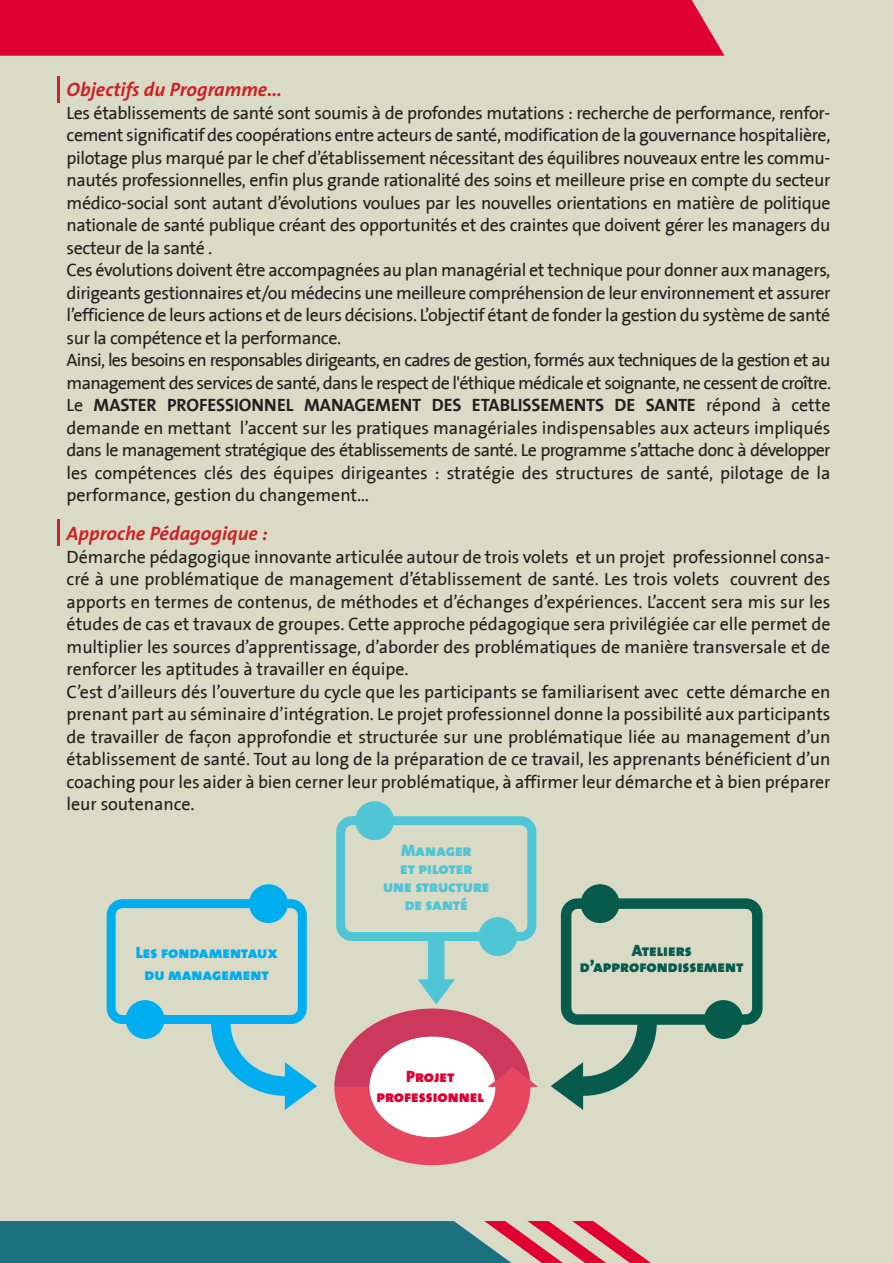
<style>
.page{position:relative;width:893px;height:1263px;background:#dadbc7}
.page>*{position:absolute;margin:0;border:0;box-sizing:border-box;transform-origin:0 0}
.t1{font:italic 700 19.5px "The Sans";color:#cd2226}
.t2{font:18px/22.5px "The Sans B5 Plain";letter-spacing:-.02em;color:#231f20}
.t3{font:700 18px "The Sans B7";letter-spacing:-.005em;color:#231f20}
.t4{font:16.5px/18px "The Sans Black Caps";letter-spacing:-.005em;color:#4fc5d5;text-align:center}
.t5{font:16.5px/21.6px "The Sans Black Caps";letter-spacing:-.005em;color:#00aeef;text-align:center}
.t6{font:16.5px/16px "The Sans Black Caps";letter-spacing:-.005em;color:#065b4c;text-align:center}
.t7{font:16.5px/19.5px "The Sans Black Caps";letter-spacing:-.005em;color:#e00031;text-align:center}
.s1{font-family:"The Sans B5 Plain";font-weight:400}
</style>
<div class="page">
<hr style="left:57px;top:76px;width:3px;height:26px;background:#cd2226">
<hr style="left:57px;top:519px;width:3px;height:26px;background:#cd2226">
<div style="left:0;top:0;width:724px;height:56px;background:#e00031"></div>
<svg style="left:0;top:1221px;width:651px;height:42px"></svg>
<div style="left:336px;top:816px;width:200px;height:125px;border:9px solid #4fc5d5;border-radius:11px"></div>
<div style="left:355px;top:801px;width:39px;height:39px;background:#4fc5d5;border-radius:50%"></div>
<div style="left:478px;top:917px;width:39px;height:39px;background:#4fc5d5;border-radius:50%"></div>
<div style="left:107px;top:899px;width:200px;height:125px;border:9px solid #00aeef;border-radius:11px"></div>
<div style="left:249px;top:884px;width:39px;height:39px;background:#00aeef;border-radius:50%"></div>
<div style="left:126px;top:1000px;width:38px;height:39px;background:#00aeef;border-radius:50%"></div>
<div style="left:561px;top:898px;width:202px;height:127px;border:10px solid #065b4c;border-radius:11px"></div>
<div style="left:581px;top:884px;width:38px;height:39px;background:#065b4c;border-radius:50%"></div>
<div style="left:704px;top:1000px;width:39px;height:39px;background:#065b4c;border-radius:50%"></div>
<svg style="left:551px;top:1022px;width:106px;height:88px"></svg>
<svg style="left:211px;top:1022px;width:106px;height:88px"></svg>
<svg style="left:334px;top:933px;width:204px;height:232px"></svg>
<p class="t1" style="left:67px;top:73px;width:217px">Objectifs du Programme…</p>
<p class="t2" style="left:67px;top:102px;width:766px">Les établissements de santé sont soumis à de profondes mutations : recherche de performance, renfor&shy;cement significatif des coopérations entre acteurs de santé, modification de la gouvernance hospitalière, pilotage plus marqué par le chef d’établissement nécessitant des équilibres nouveaux entre les commu&shy;nautés professionnelles, enfin plus grande rationalité des soins et meilleure prise en compte du secteur médico-social sont autant d’évolutions voulues par les nouvelles orientations en matière de politique nationale de santé publique créant des opportunités et des craintes que doivent gérer les managers du secteur de la santé .<br>Ces évolutions doivent être accompagnées au plan managérial et technique pour donner aux managers, dirigeants gestionnaires et/ou médecins une meilleure compréhension de leur environnement et assurer l’efficience de leurs actions et de leurs décisions. L’objectif étant de fonder la gestion du système de santé sur la compétence et la performance.<br>Ainsi, les besoins en responsables dirigeants, en cadres de gestion, formés aux techniques de la gestion et au management des services de santé, dans le respect de l'éthique médicale et soignante, ne cessent de croître.</p>
<p class="t3" style="left:67px;top:396px;width:765px"><span class="s1">Le</span> MASTER PROFESSIONNEL MANAGEMENT DES ETABLISSEMENTS DE SANTE <span class="s1">répond à cette</span></p>
<p class="t2" style="left:67px;top:417px;width:765px;text-align:justify">demande en mettant l’accent sur les pratiques managériales indispensables aux acteurs impliqués dans le management stratégique des établissements de santé. Le programme s’attache donc à développer les compétences clés des équipes dirigeantes : stratégie des structures de santé, pilotage de la performance, gestion du changement…</p>
<p class="t1" style="left:67px;top:517px;width:202px">Approche Pédagogique :</p>
<p class="t2" style="left:67px;top:546px;width:765px">Démarche pédagogique innovante articulée autour de trois volets et un projet professionnel consa&shy;cré à une problématique de management d’établissement de santé. Les trois volets couvrent des apports en termes de contenus, de méthodes et d’échanges d’expériences. L’accent sera mis sur les études de cas et travaux de groupes. Cette approche pédagogique sera privilégiée car elle permet de multiplier les sources d’apprentissage, d’aborder des problématiques de manière transversale et de renforcer les aptitudes à travailler en équipe.<br>C’est d’ailleurs dés l’ouverture du cycle que les participants se familiarisent avec cette démarche en prenant part au séminaire d’intégration. Le projet professionnel donne la possibilité aux participants de travailler de façon approfondie et structurée sur une problématique liée au management d’un établissement de santé. Tout au long de la préparation de ce travail, les apprenants bénéficient d’un coaching pour les aider à bien cerner leur problématique, à affirmer leur démarche et à bien préparer leur soutenance.</p>
<p class="t4" style="left:383px;top:841px;width:108px">Manager<br>et piloter<br>une structure de santé</p>
<p class="t5" style="left:136px;top:941px;width:143px">Les fondamentaux du management</p>
<p class="t6" style="left:580px;top:942px;width:165px">Ateliers d’approfondissement</p>
<p class="t7" style="left:376px;top:1067px;width:109px">Projet professionnel</p>
</div>
